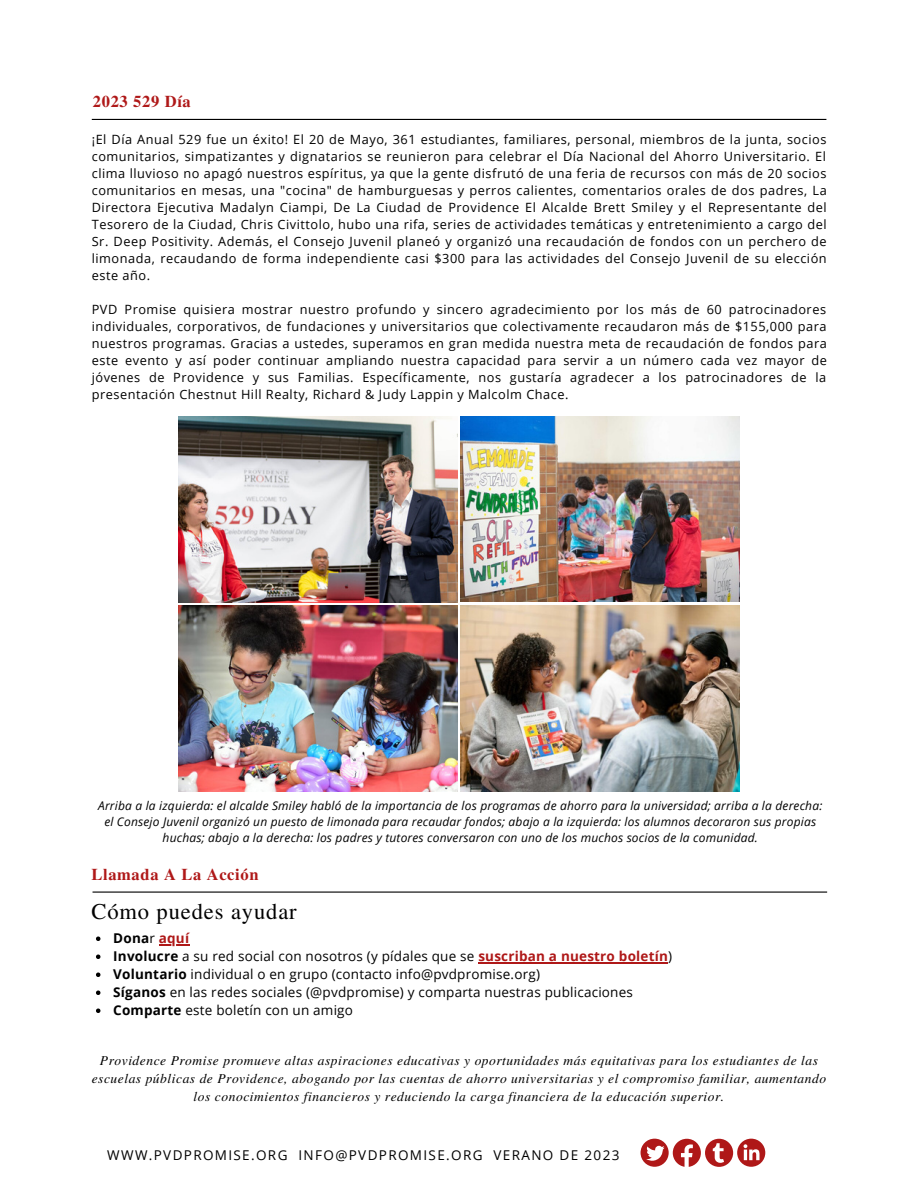
<style>
.page{position:relative;width:918px;height:1188px;background:#fff}
.page>*{position:absolute;margin:0;border:0;box-sizing:border-box;transform-origin:0 0}
.t1{font:22.5px "Te X Gyre Termes";letter-spacing:.04em;color:#000}
.t2{font:700 16.5px "Te X Gyre Termes";letter-spacing:.04em;color:#af1818}
.t3{font:italic 13.5px/18px "Te X Gyre Termes";letter-spacing:.04em;color:#000;text-align:center}
.t4{font:13.5px "Open Sans";letter-spacing:.015em;color:#000}
.t5{font:13.5px "Open Sans";letter-spacing:.1em;color:#000}
.t6{font:700 13.5px "Open Sans";letter-spacing:.015em;color:#000}
.t7{font:12.75px/17px "Open Sans";letter-spacing:.04em;color:#000;text-align:justify}
.t8{font:italic 12px/16px "Open Sans";letter-spacing:.015em;color:#000;text-align:center}
.s1{font-weight:400}
.s2{color:#af1818}
.s3{font-weight:700}
.s4{font-weight:700;color:#af1818}
</style>
<div class="page">
<svg style="left:641px;top:1139px;width:124px;height:28px"></svg>
<hr style="left:92px;top:119px;width:734px;height:1px;background:#000">
<hr style="left:93px;top:892px;width:734px;height:1px;background:#000">
<img style="left:178px;top:416px;width:279px;height:186px">
<img style="left:178px;top:606px;width:279px;height:185px">
<img style="left:461px;top:416px;width:279px;height:186px">
<img style="left:461px;top:606px;width:279px;height:185px">
<svg style="left:96px;top:937px;width:4px;height:4px"></svg>
<hr style="left:159px;top:944px;width:30px;height:2px;background:#af1818">
<svg style="left:96px;top:955px;width:4px;height:4px"></svg>
<hr style="left:478px;top:962px;width:190px;height:2px;background:#af1818">
<svg style="left:96px;top:973px;width:4px;height:4px"></svg>
<svg style="left:96px;top:991px;width:4px;height:4px"></svg>
<svg style="left:96px;top:1009px;width:4px;height:4px"></svg>
<p class="t2" style="left:93px;top:89px;width:99px">2023 529 Día</p>
<p class="t7" style="left:92px;top:130px;width:737px">¡El Día Anual 529 fue un éxito! El 20 de Mayo, 361 estudiantes, familiares, personal, miembros de la junta, socios comunitarios, simpatizantes y dignatarios se reunieron para celebrar el Día Nacional del Ahorro Universitario. El clima lluvioso no apagó nuestros espíritus, ya que la gente disfrutó de una feria de recursos con más de 20 socios comunitarios en mesas, una "cocina" de hamburguesas y perros calientes, comentarios orales de dos padres, La Directora Ejecutiva Madalyn Ciampi, De La Ciudad de Providence El Alcalde Brett Smiley y el Representante del Tesorero de la Ciudad, Chris Civittolo, hubo una rifa, series de actividades temáticas y entretenimiento a cargo del Sr. Deep Positivity. Además, el Consejo Juvenil planeó y organizó una recaudación de fondos con un perchero de limonada, recaudando de forma independiente casi $300 para las actividades del Consejo Juvenil de su elección este año.</p>
<p class="t7" style="left:92px;top:300px;width:737px">PVD Promise quisiera mostrar nuestro profundo y sincero agradecimiento por los más de 60 patrocinadores individuales, corporativos, de fundaciones y universitarios que colectivamente recaudaron más de $155,000 para nuestros programas. Gracias a ustedes, superamos en gran medida nuestra meta de recaudación de fondos para este evento y así poder continuar ampliando nuestra capacidad para servir a un número cada vez mayor de jóvenes de Providence y sus Familias. Específicamente, nos gustaría agradecer a los patrocinadores de la presentación Chestnut Hill Realty, Richard &amp; Judy Lappin y Malcolm Chace.</p>
<p class="t8" style="left:98px;top:797px;width:726px">Arriba a la izquierda: el alcalde Smiley habló de la importancia de los programas de ahorro para la universidad; arriba a la derecha: el Consejo Juvenil organizó un puesto de limonada para recaudar fondos; abajo a la izquierda: los alumnos decoraron sus propias huchas; abajo a la derecha: los padres y tutores conversaron con uno de los muchos socios de la comunidad.</p>
<p class="t2" style="left:91px;top:861px;width:169px">Llamada A La Acción</p>
<p class="t1" style="left:91px;top:895px;width:207px">Cómo puedes ayudar</p>
<p class="t6" style="left:113px;top:929px;width:77px">Dona<span class="s1">r</span> <span class="s2">aquí</span></p>
<p class="t4" style="left:113px;top:947px;width:560px"><span class="s3">Involucre</span> a su red social con nosotros (y pídales que se <span class="s4">suscriban a nuestro boletín</span>)</p>
<p class="t4" style="left:113px;top:965px;width:428px"><span class="s3">Voluntario</span> individual o en grupo (contacto info@pvdpromise.org)</p>
<p class="t4" style="left:113px;top:983px;width:521px"><span class="s3">Síganos</span> en las redes sociales (@pvdpromise) y comparta nuestras publicaciones</p>
<p class="t4" style="left:113px;top:1001px;width:241px"><span class="s3">Comparte</span> este boletín con un amigo</p>
<p class="t3" style="left:92px;top:1051px;width:736px">Providence Promise promueve altas aspiraciones educativas y oportunidades más equitativas para los estudiantes de las escuelas públicas de Providence, abogando por las cuentas de ahorro universitarias y el compromiso familiar, aumentando los conocimientos financieros y reduciendo la carga financiera de la educación superior.</p>
<p class="t5" style="left:107px;top:1146px;width:514px">WWW.PVDPROMISE.ORG INFO@PVDPROMISE.ORG VERANO DE 2023</p>
</div>
